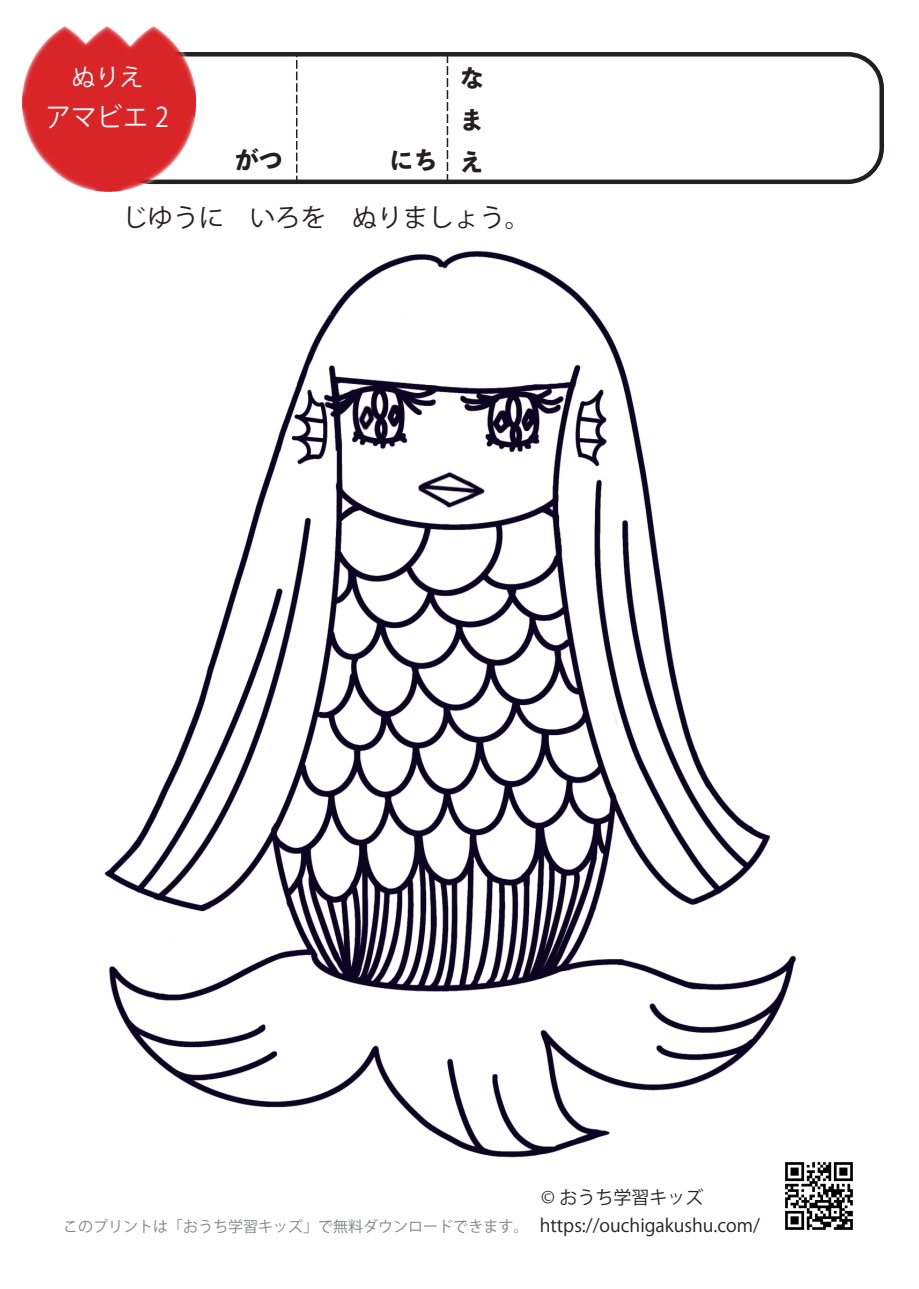
<style>
.page{position:relative;width:919px;height:1289px;background:#fff}
.page>*{position:absolute;margin:0;border:0;box-sizing:border-box;transform-origin:0 0}
.t1{font:27px "Koz Go Pr 6 N";color:#fff;scale:.93 1}
.t2{font:25.5px "Koz Go Pr 6 N";color:#231f20}
.t3{font:800 24px/42px "Toppan Bunkyu Midashi Gothic Std N";color:#231f20;text-align:justify}
.t4{font:24px "Koz Go Pr 6 N";color:#fff}
.t5{font:18px/28px "Koz Go Pr 6 N";color:#231f20}
.t6{font:15px "Koz Go Pr 6 N";color:#808285}
</style>
<div class="page">
<img style="left:104px;top:251px;width:692px;height:907px">
<div style="left:114px;top:52px;width:769px;height:132px;border:4px solid #231f20;border-radius:34px"></div>
<img style="left:23px;top:27px;width:173px;height:164px">
<svg style="left:296px;top:53px;width:1px;height:127px"></svg>
<svg style="left:446px;top:54px;width:2px;height:127px"></svg>
<img style="left:777px;top:1154px;width:76px;height:76px">
<h3 class="t4" style="left:72px;top:63px;width:73px">ぬりえ</h3>
<h1 class="t1" style="left:46px;top:102px;width:134px">アマビエ 2</h1>
<h3 class="t3" style="left:235px;top:137px;width:50px">がつ</h3>
<h3 class="t3" style="left:389px;top:137px;width:50px">にち</h3>
<h3 class="t3" style="left:459px;top:56px;width:25px">なまえ</h3>
<h2 class="t2" style="left:122px;top:203px;width:409px">じゆうに　いろを　ぬりましょう。</h2>
<p class="t6" style="left:63px;top:1217px;width:467px">このプリントは「おうち学習キッズ」で無料ダウンロードできます。</p>
<p class="t5" style="left:539px;top:1183px;width:222px">© おうち学習キッズhttps://ouchigakushu.com/</p>
</div>
